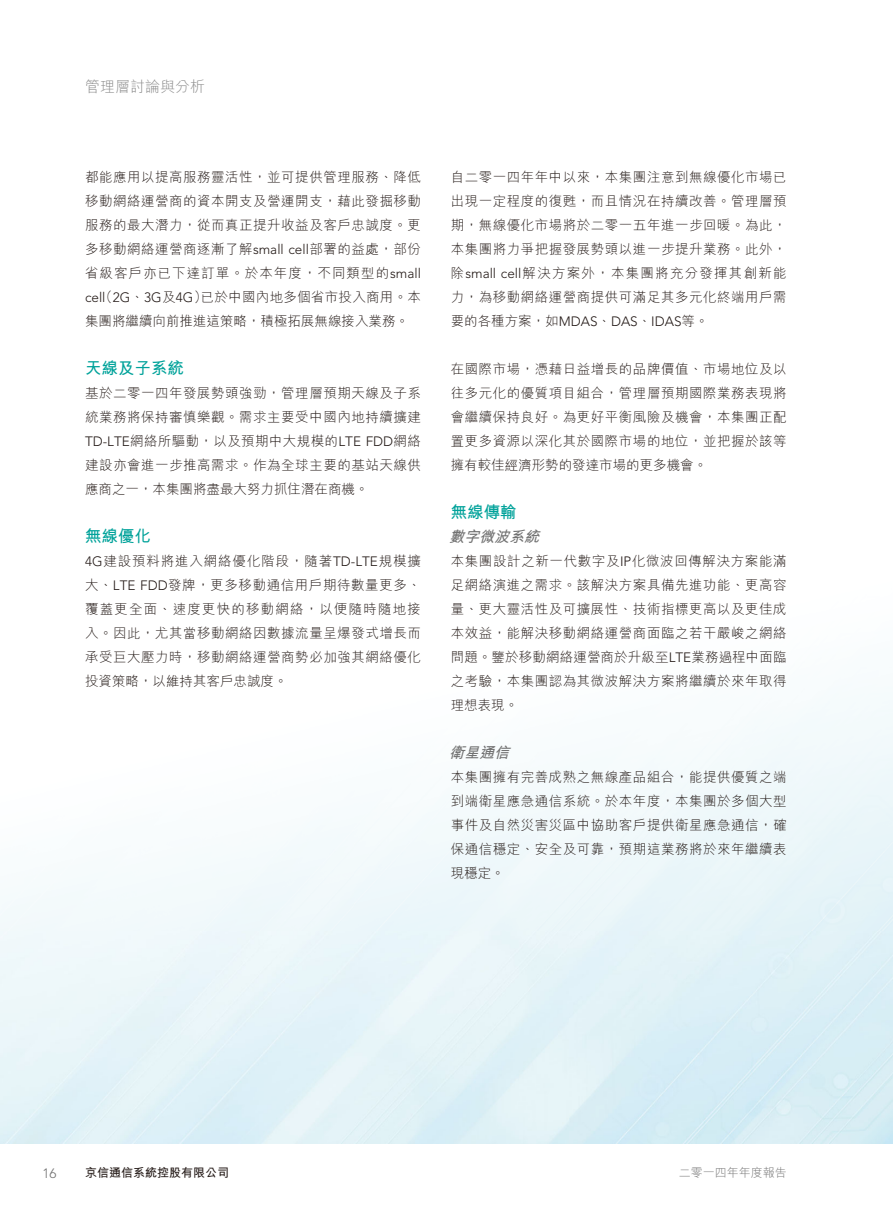
<style>
.page{position:relative;width:893px;height:1212px;background:#fff}
.page>*{position:absolute;margin:0;border:0;box-sizing:border-box;transform-origin:0 0}
.t1{font:16.5px "M Hei HK Bold E Ten B5 H";color:#00a29a}
.t2{font:italic 15px "M Hei HK Bold E Ten B5 H";color:#717171}
.t3{font:15px "M Hei HK Light E Ten B5 H";color:#898989}
.t4{font:13.5px/24px "M Hei HK Light E Ten B5 H";letter-spacing:.04em;color:#231916;text-align:justify}
.t5{font:300 13.5px "Avenir LT Std";color:#717171}
.t6{font:12px "M Hei HK Bold E Ten B5 H";color:#231916}
.t7{font:12px "M Hei HK Light E Ten B5 H";color:#717171}
.s1{font-family:"Avenir LT Std";font-weight:300}
</style>
<div class="page">
<p class="t3" style="left:85px;top:81px;width:121px">管理層討論與分析</p>
<p class="t4" style="left:85px;top:167px;width:337px">都能應用以提高服務靈活性，並可提供管理服務、降低移動網絡運營商的資本開支及營運開支，藉此發掘移動服務的最大潛力，從而真正提升收益及客戶忠誠度。更多移動網絡運營商逐漸了解<span class="s1">small cell</span>部署的益處，部份省級客戶亦已下達訂單。於本年度，不同類型的<span class="s1">small cell</span>（<span class="s1">2G</span>、<span class="s1">3G</span>及<span class="s1">4G</span>）已於中國內地多個省市投入商用。本集團將繼續向前推進這策略，積極拓展無線接入業務。</p>
<p class="t1" style="left:85px;top:361px;width:100px">天線及子系統</p>
<p class="t4" style="left:85px;top:383px;width:337px">基於二零一四年發展勢頭強勁，管理層預期天線及子系統業務將保持審慎樂觀。需求主要受中國內地持續擴建<span class="s1">TD-LTE</span>網絡所驅動，以及預期中大規模的<span class="s1">LTE FDD</span>網絡建設亦會進一步推高需求。作為全球主要的基站天線供應商之一，本集團將盡最大努力抓住潛在商機。</p>
<p class="t1" style="left:85px;top:529px;width:67px">無線優化</p>
<p class="t4" style="left:85px;top:551px;width:337px"><span class="s1">4G</span>建設預料將進入網絡優化階段，隨著<span class="s1">TD-LTE</span>規模擴大、<span class="s1">LTE FDD</span>發牌，更多移動通信用戶期待數量更多、覆蓋更全面、速度更快的移動網絡，以便隨時隨地接入。因此，尤其當移動網絡因數據流量呈爆發式增長而承受巨大壓力時，移動網絡運營商勢必加強其網絡優化投資策略，以維持其客戶忠誠度。</p>
<p class="t4" style="left:451px;top:167px;width:337px">自二零一四年年中以來，本集團注意到無線優化市場已出現一定程度的復甦，而且情況在持續改善。管理層預期，無線優化市場將於二零一五年進一步回暖。為此，本集團將力爭把握發展勢頭以進一步提升業務。此外，除<span class="s1">small cell</span>解決方案外，本集團將充分發揮其創新能力，為移動網絡運營商提供可滿足其多元化終端用戶需要的各種方案，如<span class="s1">MDAS</span>、<span class="s1">DAS</span>、<span class="s1">IDAS</span>等。</p>
<p class="t4" style="left:451px;top:359px;width:337px">在國際市場，憑藉日益增長的品牌價值、市場地位及以往多元化的優質項目組合，管理層預期國際業務表現將會繼續保持良好。為更好平衡風險及機會，本集團正配置更多資源以深化其於國際市場的地位，並把握於該等擁有較佳經濟形勢的發達市場的更多機會。</p>
<p class="t1" style="left:451px;top:505px;width:67px">無線傳輸</p>
<p class="t2" style="left:449px;top:531px;width:95px">數字微波系統</p>
<p class="t4" style="left:451px;top:551px;width:337px">本集團設計之新一代數字及<span class="s1">IP</span>化微波回傳解決方案能滿足網絡演進之需求。該解決方案具備先進功能、更高容量、更大靈活性及可擴展性、技術指標更高以及更佳成本效益，能解決移動網絡運營商面臨之若干嚴峻之網絡問題。鑒於移動網絡運營商於升級至<span class="s1">LTE</span>業務過程中面臨之考驗，本集團認為其微波解決方案將繼續於來年取得理想表現。</p>
<p class="t2" style="left:449px;top:747px;width:65px">衛星通信</p>
<p class="t4" style="left:451px;top:767px;width:337px">本集團擁有完善成熟之無線產品組合，能提供優質之端到端衛星應急通信系統。於本年度，本集團於多個大型事件及自然災害災區中協助客戶提供衛星應急通信，確保通信穩定、安全及可靠，預期這業務將於來年繼續表現穩定。</p>
<p class="t5" style="left:43px;top:1166px;width:16px">16</p>
<p class="t6" style="left:85px;top:1168px;width:145px">京信通信系統控股有限公司</p>
<p class="t7" style="left:679px;top:1168px;width:109px">二零一四年年度報告</p>
</div>
